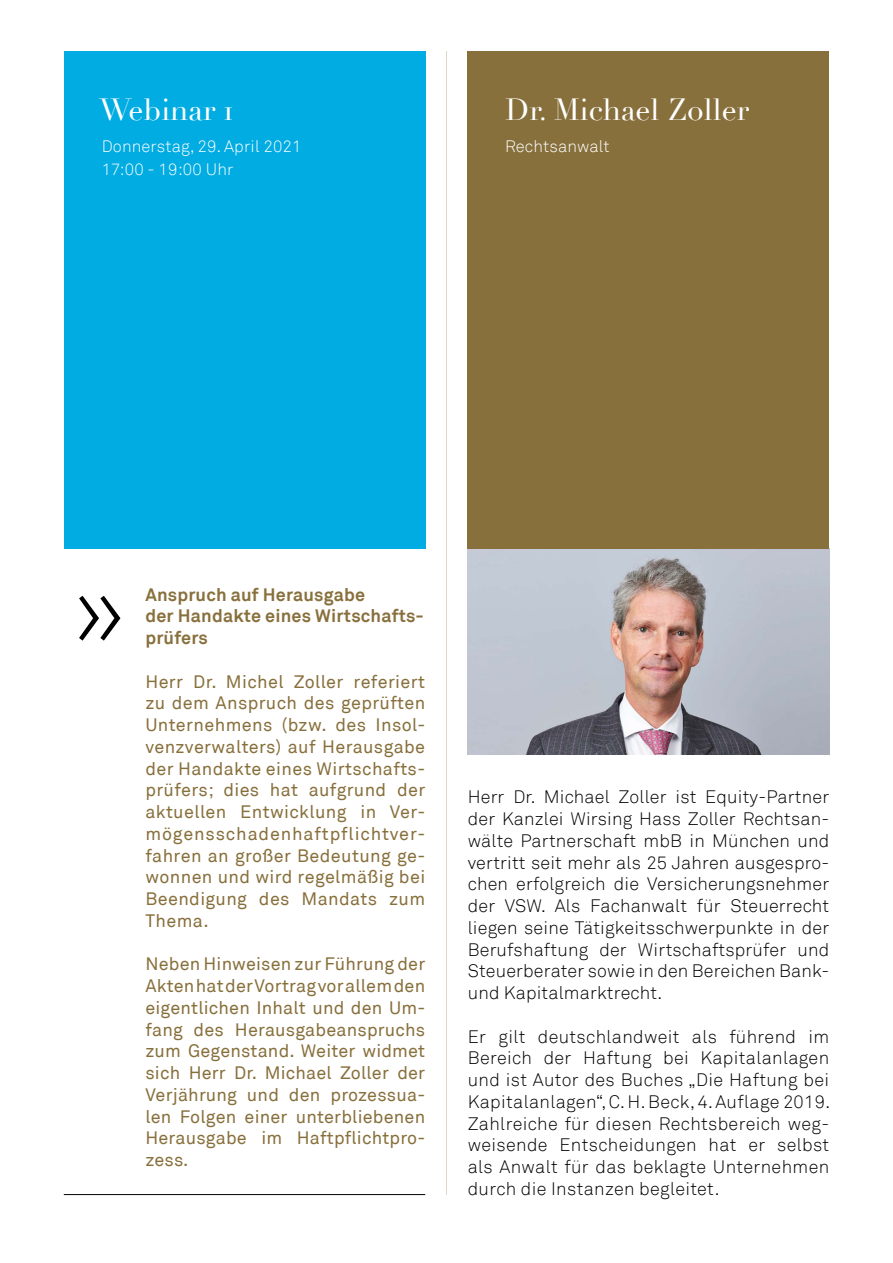
<style>
.page{position:relative;width:893px;height:1263px;background:#fff}
.page>*{position:absolute;margin:0;border:0;box-sizing:border-box;transform-origin:0 0}
.t1{font:30px "Didot";color:#fff}
.t2{font:300 18px/21.8px "Akkurat";letter-spacing:.01em;color:#000;text-align:justify}
.t3{font:18px/21.8px "Akkurat";letter-spacing:.01em;color:#88703c;text-align:justify}
.t4{font:700 18px/21.8px "Akkurat";letter-spacing:.01em;color:#88703c}
.t5{font:300 16.5px/23.1px "Akkurat";letter-spacing:.01em;color:#fff}
</style>
<div class="page">
<div style="left:64px;top:51px;width:361px;height:498px;background:#00ace2"></div>
<svg style="left:79px;top:596px;width:41px;height:45px"></svg>
<img style="left:468px;top:549px;width:361px;height:205px">
<div style="left:468px;top:51px;width:361px;height:498px;background:#88703c"></div>
<hr style="left:446px;top:51px;width:1px;height:1144px;background:#e2d6c4">
<hr style="left:64px;top:1194px;width:361px;height:1px;background:#000">
<h1 class="t1" style="left:99px;top:91px;width:136px">Webinar 1</h1>
<p class="t5" style="left:102px;top:135px;width:201px">Donnerstag, 29. April 2021<br>17:00 - 19:00 Uhr</p>
<h1 class="t1" style="left:505px;top:91px;width:245px">Dr. Michael Zoller</h1>
<p class="t5" style="left:505px;top:135px;width:106px">Rechtsanwalt</p>
<p class="t4" style="left:145px;top:584px;width:280px">Anspruch auf Herausgabe<br>der Handakte eines Wirtschafts&shy;prüfers</p>
<p class="t3" style="left:145px;top:671px;width:281px">Herr Dr. Michel Zoller referiert zu dem Anspruch des geprüften Unternehmens (bzw. des Insol&shy;venzverwalters) auf Herausgabe der Handakte eines Wirtschafts&shy;prüfers; dies hat aufgrund der aktuellen Entwicklung in Ver&shy;mögensschadenhaftpflichtver&shy;fahren an großer Bedeutung ge&shy;wonnen und wird regelmäßig bei Beendigung des Mandats zum Thema.</p>
<p class="t3" style="left:145px;top:954px;width:281px">Neben Hinweisen zur Führung der Akten hat der Vortrag vor allem den eigentlichen Inhalt und den Um&shy;fang des Herausgabeanspruchs zum Gegenstand. Weiter widmet sich Herr Dr. Michael Zoller der Verjährung und den prozessua&shy;len Folgen einer unterbliebenen Herausgabe im Haftpflichtpro&shy;zess.</p>
<p class="t2" style="left:468px;top:787px;width:363px">Herr Dr. Michael Zoller ist Equity-Partner der Kanzlei Wirsing Hass Zoller Rechtsan&shy;wälte Partnerschaft mbB in München und vertritt seit mehr als 25 Jahren ausgespro&shy;chen erfolgreich die Versicherungsnehmer der VSW. Als Fachanwalt für Steuerrecht liegen seine Tätigkeitsschwerpunkte in der Berufshaftung der Wirtschaftsprüfer und Steuerberater sowie in den Bereichen Bank&shy;und Kapitalmarktrecht.</p>
<p class="t2" style="left:468px;top:1026px;width:364px">Er gilt deutschlandweit als führend im Bereich der Haftung bei Kapitalanlagen und ist Autor des Buches „Die Haftung bei Kapitalanlagen“, C. H. Beck, 4. Auflage 2019.<br>Zahlreiche für diesen Rechtsbereich weg&shy;weisende Entscheidungen hat er selbst als Anwalt für das beklagte Unternehmen durch die Instanzen begleitet.</p>
</div>
